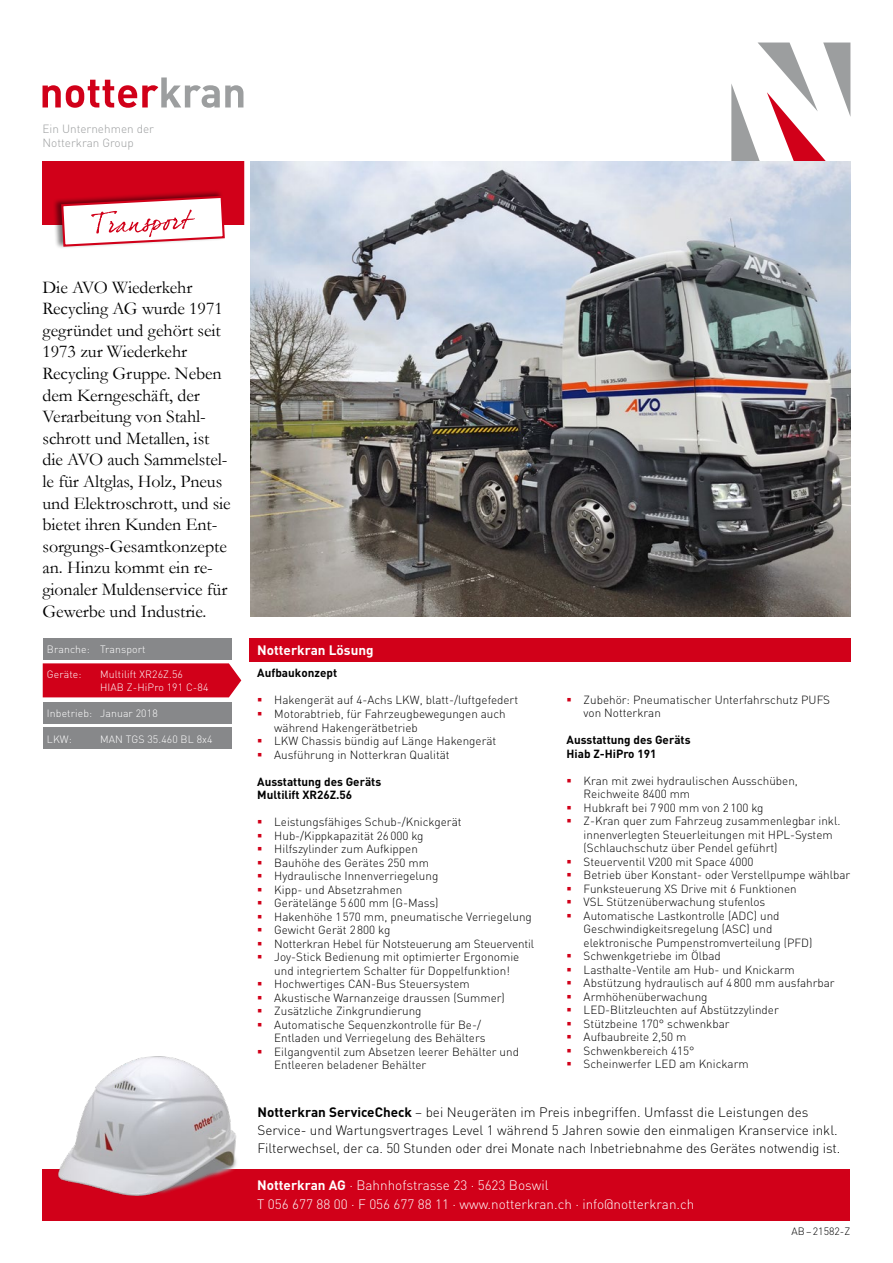
<style>
.page{position:relative;width:893px;height:1263px;background:#fff}
.page>*{position:absolute;margin:0;border:0;box-sizing:border-box;transform-origin:0 0}
.t1{font:18px/21.6px "Garamond";letter-spacing:-.005em;color:#000}
.t2{font:300 13.5px/18px "DIN";color:#000}
.t3{font:300 13.5px/18.8px "DIN";color:#fff}
.t4{font:700 13.5px "DIN";color:#fff}
.t5{font:300 11.7px/13.5px "DIN";color:#000}
.t6{font:700 11.7px/13.5px "DIN";color:#000}
.t7{font:300 11.7px/13.8px "DIN";color:#9c9e9f}
.t8{font:300 10.5px/13.5px "DIN";letter-spacing:.01em;color:#fff}
.t9{font:300 10.5px "DIN";color:#000}
.s1{color:#d10019}
.s2{font-weight:700}
</style>
<div class="page">
<div style="left:43px;top:162px;width:208px;height:63px;background:#d10019"></div>
<div style="left:43px;top:1169px;width:807px;height:51px;background:#d10019"></div>
<img style="left:58px;top:1056px;width:179px;height:140px">
<div style="left:43px;top:638px;width:189px;height:21px;background:#87888a"></div>
<div style="left:244px;top:149px;width:6px;height:474px;background:#fff"></div>
<div style="left:249px;top:638px;width:601px;height:23px;background:#d10019"></div>
<div style="left:43px;top:728px;width:189px;height:21px;background:#87888a"></div>
<div style="left:43px;top:702px;width:189px;height:21px;background:#87888a"></div>
<div style="left:43px;top:663px;width:198px;height:34px;background:#d10019"></div>
<svg style="left:731px;top:43px;width:119px;height:119px"></svg>
<svg style="left:43px;top:77px;width:200px;height:31px"></svg>
<img style="left:251px;top:162px;width:599px;height:455px">
<div style="left:53px;top:190px;width:172px;height:59px;background:#000;opacity:.5"></div>
<svg style="left:60px;top:195px;width:165px;height:53px"></svg>
<p class="t7" style="left:43px;top:122px;width:113px">Ein Unternehmen der<br>Notterkran Group</p>
<p class="t1" style="left:43px;top:276px;width:190px">Die AVO Wiederkehr<br>Recycling AG wurde 1971 gegründet und gehört seit<br>1973 zur Wiederkehr<br>Recycling Gruppe. Neben dem Kerngeschäft, der<br>Verarbeitung von Stahl&shy;schrott und Metallen, ist die AVO auch Sammelstel&shy;le für Altglas, Holz, Pneus und Elektroschrott, und sie bietet ihren Kunden Ent&shy;sorgungs-Gesamtkonzepte an. Hinzu kommt ein re&shy;gionaler Muldenservice für<br>Gewerbe und Industrie.</p>
<p class="t8" style="left:47px;top:642px;width:100px">Branche: Transport</p>
<p class="t4" style="left:257px;top:641px;width:118px">Notterkran Lösung</p>
<p class="t8" style="left:47px;top:667px;width:36px">Geräte:</p>
<p class="t8" style="left:100px;top:667px;width:110px">Multilift XR26Z.56<br>HIAB Z-HiPro 191 C-84</p>
<p class="t6" style="left:257px;top:666px;width:81px">Aufbaukonzept</p>
<p class="t5" style="left:257px;top:693px;width:262px"><span class="s1">▪</span> Hakengerät auf 4-Achs LKW, blatt-/luftgefedert</p>
<p class="t5" style="left:274px;top:707px;width:233px;text-indent:-17px"><span class="s1">▪</span> Motorabtrieb, für Fahrzeugbewegungen auch während Hakengerätbetrieb</p>
<p class="t5" style="left:257px;top:734px;width:241px"><span class="s1">▪</span> LKW Chassis bündig auf Länge Hakengerät</p>
<p class="t5" style="left:257px;top:747px;width:194px"><span class="s1">▪</span> Ausführung in Notterkran Qualität</p>
<p class="t6" style="left:257px;top:774px;width:125px">Ausstattung des Geräts<br>Multilift XR26Z.56</p>
<p class="t5" style="left:257px;top:815px;width:206px"><span class="s1">▪</span> Leistungsfähiges Schub-/Knickgerät</p>
<p class="t5" style="left:257px;top:828px;width:168px"><span class="s1">▪</span> Hub-/Kippkapazität 26000 kg</p>
<p class="t5" style="left:257px;top:842px;width:162px"><span class="s1">▪</span> Hilfszylinder zum Aufkippen</p>
<p class="t5" style="left:257px;top:855px;width:173px"><span class="s1">▪</span> Bauhöhe des Gerätes 250 mm</p>
<p class="t5" style="left:257px;top:869px;width:183px"><span class="s1">▪</span> Hydraulische Innenverriegelung</p>
<p class="t5" style="left:257px;top:882px;width:147px"><span class="s1">▪</span> Kipp- und Absetzrahmen</p>
<p class="t5" style="left:257px;top:896px;width:183px"><span class="s1">▪</span> Gerätelänge 5600 mm (G-Mass)</p>
<p class="t5" style="left:257px;top:909px;width:276px"><span class="s1">▪</span> Hakenhöhe 1570 mm, pneumatische Verriegelung</p>
<p class="t5" style="left:257px;top:923px;width:135px"><span class="s1">▪</span> Gewicht Gerät 2800 kg</p>
<p class="t5" style="left:257px;top:936px;width:279px"><span class="s1">▪</span> Notterkran Hebel für Notsteuerung am Steuerventil</p>
<p class="t5" style="left:274px;top:950px;width:247px;text-indent:-17px"><span class="s1">▪</span> Joy-Stick Bedienung mit optimierter Ergonomie und integriertem Schalter für Doppelfunktion!</p>
<p class="t5" style="left:257px;top:977px;width:214px"><span class="s1">▪</span> Hochwertiges CAN-Bus Steuersystem</p>
<p class="t5" style="left:257px;top:990px;width:249px"><span class="s1">▪</span> Akustische Warnanzeige draussen (Summer)</p>
<p class="t5" style="left:257px;top:1004px;width:166px"><span class="s1">▪</span> Zusätzliche Zinkgrundierung</p>
<p class="t5" style="left:274px;top:1017px;width:213px;text-indent:-17px"><span class="s1">▪</span> Automatische Sequenzkontrolle für Be-/<br>Entladen und Verriegelung des Behälters</p>
<p class="t5" style="left:274px;top:1044px;width:246px;text-indent:-17px"><span class="s1">▪</span> Eilgangventil zum Absetzen leerer Behälter und<br>Entleeren beladener Behälter</p>
<p class="t2" style="left:258px;top:1103px;width:584px"><span class="s2">Notterkran ServiceCheck</span> – bei Neugeräten im Preis inbegriffen. Umfasst die Leistungen des<br>Service- und Wartungsvertrages Level 1 während 5 Jahren sowie den einmaligen Kranservice inkl.<br>Filterwechsel, der ca. 50 Stunden oder drei Monate nach Inbetriebnahme des Gerätes notwendig ist.</p>
<p class="t5" style="left:584px;top:693px;width:248px;text-indent:-17px"><span class="s1">▪</span> Zubehör: Pneumatischer Unterfahrschutz PUFS von Notterkran</p>
<p class="t6" style="left:567px;top:733px;width:125px">Ausstattung des Geräts<br>Hiab Z-HiPro 191</p>
<p class="t5" style="left:584px;top:774px;width:216px;text-indent:-17px"><span class="s1">▪</span> Kran mit zwei hydraulischen Ausschüben,<br>Reichweite 8400 mm</p>
<p class="t5" style="left:567px;top:801px;width:198px"><span class="s1">▪</span> Hubkraft bei 7900 mm von 2100 kg</p>
<p class="t5" style="left:584px;top:814px;width:258px;text-indent:-17px"><span class="s1">▪</span> Z-Kran quer zum Fahrzeug zusammenlegbar inkl. innenverlegten Steuerleitungen mit HPL-System (Schlauchschutz über Pendel geführt)</p>
<p class="t5" style="left:567px;top:855px;width:188px"><span class="s1">▪</span> Steuerventil V200 mit Space 4000</p>
<p class="t5" style="left:567px;top:868px;width:285px"><span class="s1">▪</span> Betrieb über Konstant- oder Verstellpumpe wählbar</p>
<p class="t5" style="left:567px;top:882px;width:232px"><span class="s1">▪</span> Funksteuerung XS Drive mit 6 Funktionen</p>
<p class="t5" style="left:567px;top:895px;width:200px"><span class="s1">▪</span> VSL Stützenüberwachung stufenlos</p>
<p class="t5" style="left:584px;top:909px;width:230px;text-indent:-17px"><span class="s1">▪</span> Automatische Lastkontrolle (ADC) und<br>Geschwindigkeitsregelung (ASC) und elektronische Pumpenstromverteilung (PFD)</p>
<p class="t5" style="left:567px;top:949px;width:156px"><span class="s1">▪</span> Schwenkgetriebe im Ölbad</p>
<p class="t5" style="left:567px;top:963px;width:230px"><span class="s1">▪</span> Lasthalte-Ventile am Hub- und Knickarm</p>
<p class="t5" style="left:567px;top:976px;width:270px"><span class="s1">▪</span> Abstützung hydraulisch auf 4800 mm ausfahrbar</p>
<p class="t5" style="left:567px;top:990px;width:142px"><span class="s1">▪</span> Armhöhenüberwachung</p>
<p class="t5" style="left:567px;top:1003px;width:214px"><span class="s1">▪</span> LED-Blitzleuchten auf Abstützzylinder</p>
<p class="t5" style="left:567px;top:1017px;width:165px"><span class="s1">▪</span> Stützbeine 170° schwenkbar</p>
<p class="t5" style="left:567px;top:1030px;width:121px"><span class="s1">▪</span> Aufbaubreite 2,50 m</p>
<p class="t5" style="left:567px;top:1044px;width:129px"><span class="s1">▪</span> Schwenkbereich 415°</p>
<p class="t5" style="left:567px;top:1057px;width:184px"><span class="s1">▪</span> Scheinwerfer LED am Knickarm</p>
<p class="t8" style="left:47px;top:706px;width:112px">Inbetrieb: Januar 2018</p>
<p class="t8" style="left:47px;top:732px;width:27px">LKW:</p>
<p class="t8" style="left:100px;top:732px;width:114px">MAN TGS 35.460 BL 8x4</p>
<p class="t3" style="left:257px;top:1175px;width:439px"><span class="s2">Notterkran AG</span> · Bahnhofstrasse 23 · 5623 Boswil<br>T 056 677 88 00 · F 056 677 88 11 · www.notterkran.ch · info@notterkran.ch</p>
<p class="t9" style="left:791px;top:1225px;width:60px">AB–21582-Z</p>
</div>
